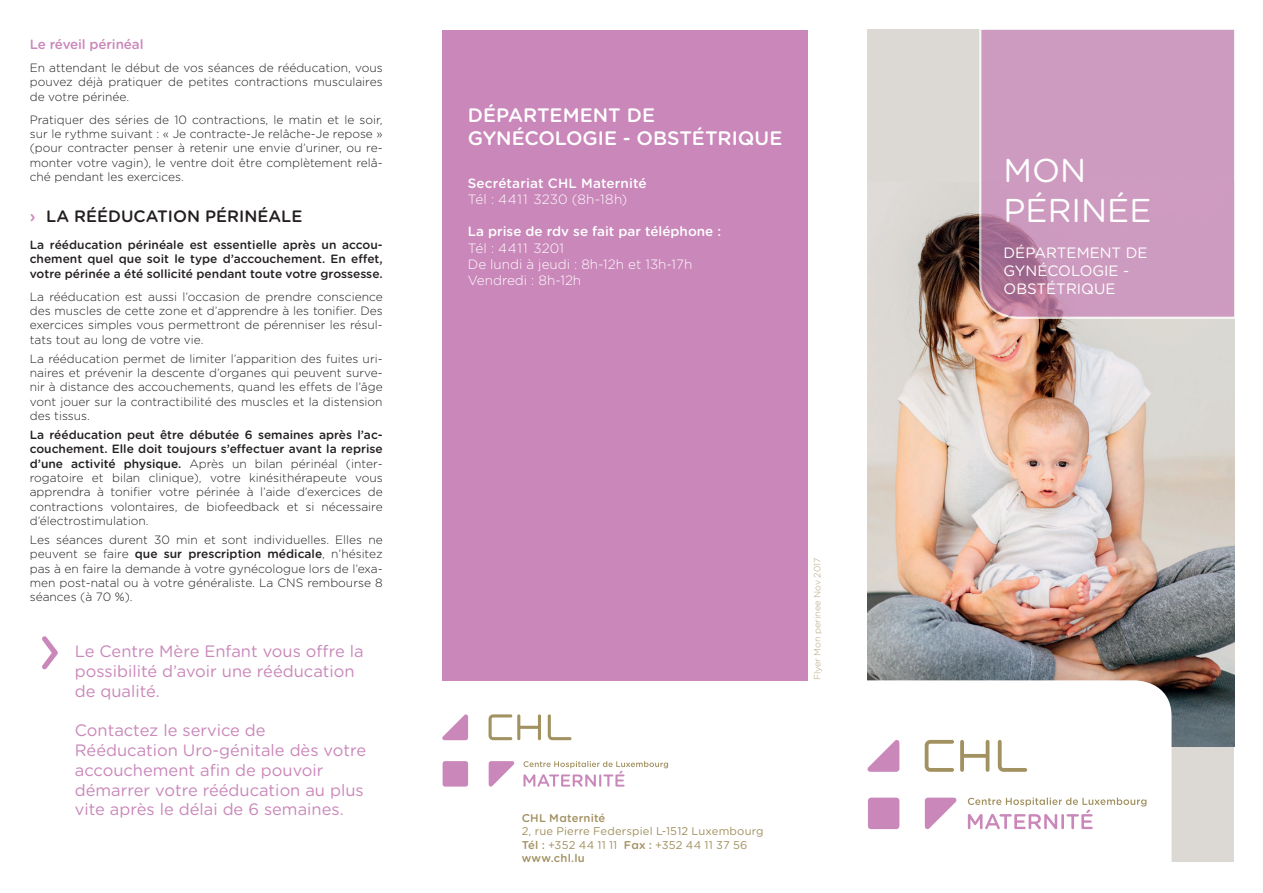
<style>
.page{position:relative;width:1263px;height:893px;background:#fff}
.page>*{position:absolute;margin:0;border:0;box-sizing:border-box;transform-origin:0 0}
.t1{font:33px/39.6px "Gotham Rounded";color:#fff}
.t2{font:500 19.5px/23.4px "Gotham Rounded";color:#fff}
.t3{font:16.5px/19.8px "Gotham Rounded";color:#ca87ba}
.t4{font:500 16.5px "Gotham Rounded";color:#231f20}
.t5{font:15px/18px "Gotham Rounded";color:#fff}
.t6{font:300 13.5px/16.2px "Gotham Rounded";color:#fff}
.t7{font:500 13.5px "Gotham Rounded";color:#fff}
.t8{font:300 13.5px "Gotham Rounded";letter-spacing:.025em;color:#fff}
.t9{font:500 13.5px "Gotham Rounded";letter-spacing:-.01em;color:#ca87ba}
.t10{font:300 12px/14.4px "Gotham Rounded";color:#231f20;text-align:justify}
.t11{font:500 12px/14.4px "Gotham Rounded";color:#231f20;text-align:justify}
.t12{font:11.25px/13.5px "Gotham Rounded";letter-spacing:.015em;color:#a29161}
.t13{font:500 11.25px "Gotham Rounded";letter-spacing:.015em;color:#a29161}
.t14{font:300 9px "Gotham Rounded";color:#b1a279}
.s1{color:#ca87ba}
.s2{font-weight:500}
</style>
<div class="page">
<div style="left:867px;top:30px;width:367px;height:832px;background:#dcd8d4"></div>
<img style="left:867px;top:212px;width:367px;height:534px">
<svg style="left:978px;top:29px;width:257px;height:291px;background:#cb99bd"></svg>
<div style="left:867px;top:680px;width:304px;height:182px;background:#fff"></div>
<div style="left:868px;top:798px;width:31px;height:31px;background:#ca87ba;border-radius:3px"></div>
<svg style="left:867px;top:739px;width:32px;height:33px"></svg>
<svg style="left:925px;top:798px;width:32px;height:32px"></svg>
<svg style="left:968px;top:797px;width:178px;height:32px;background:#f0e6e9"></svg>
<svg style="left:925px;top:740px;width:102px;height:32px;background:#e7e3d7"></svg>
<div style="left:443px;top:761px;width:25px;height:26px;background:#ca87ba;border-radius:3px"></div>
<svg style="left:442px;top:714px;width:26px;height:26px"></svg>
<svg style="left:489px;top:761px;width:26px;height:26px"></svg>
<svg style="left:523px;top:761px;width:145px;height:26px"></svg>
<svg style="left:488px;top:714px;width:83px;height:26px"></svg>
<div style="left:442px;top:30px;width:366px;height:650px;background:#ca87ba"></div>
<svg style="left:42px;top:636px;width:16px;height:33px"></svg>
<p class="t9" style="left:30px;top:35px;width:115px">Le réveil périnéal</p>
<p class="t10" style="left:30px;top:60px;width:354px">En attendant le début de vos séances de rééducation, vous pouvez déjà pratiquer de petites contractions musculaires de votre périnée.</p>
<p class="t10" style="left:30px;top:112px;width:354px">Pratiquer des séries de 10 contractions, le matin et le soir, sur le rythme suivant : « Je contracte-Je relâche-Je repose » (pour contracter penser à retenir une envie d’uriner, ou re&shy;monter votre vagin), le ventre doit être complètement relâ&shy;ché pendant les exercices.</p>
<h3 class="t4" style="left:30px;top:204px;width:274px"><span class="s1">›</span> LA RÉÉDUCATION PÉRINÉALE</h3>
<p class="t11" style="left:30px;top:237px;width:354px">La rééducation périnéale est essentielle après un accou&shy;chement quel que soit le type d’accouchement. En effet, votre périnée a été sollicité pendant toute votre grossesse.</p>
<p class="t10" style="left:30px;top:289px;width:354px">La rééducation est aussi l’occasion de prendre conscience des muscles de cette zone et d’apprendre à les tonifier. Des exercices simples vous permettront de pérenniser les résul&shy;tats tout au long de votre vie.</p>
<p class="t10" style="left:30px;top:350px;width:354px">La rééducation permet de limiter l’apparition des fuites uri&shy;naires et prévenir la descente d’organes qui peuvent surve&shy;nir à distance des accouchements, quand les effets de l’âge vont jouer sur la contractibilité des muscles et la distension des tissus.</p>
<p class="t10" style="left:30px;top:427px;width:354px"><span class="s2">La rééducation peut être débutée 6 semaines après l’ac&shy;couchement. Elle doit toujours s’effectuer avant la reprise d’une activité physique.</span> Après un bilan périnéal (inter&shy;rogatoire et bilan clinique), votre kinésithérapeute vous apprendra à tonifier votre périnée à l’aide d’exercices de contractions volontaires, de biofeedback et si nécessaire d’électrostimulation.</p>
<p class="t10" style="left:30px;top:532px;width:354px">Les séances durent 30 min et sont individuelles. Elles ne peuvent se faire <span class="s2">que sur prescription médicale</span>, n’hésitez pas à en faire la demande à votre gynécologue lors de l’exa&shy;men post-natal ou à votre généraliste. La CNS rembourse 8 séances (à 70 %).</p>
<h3 class="t3" style="left:75px;top:640px;width:290px">Le Centre Mère Enfant vous offre la possibilité d’avoir une rééducation de qualité.</h3>
<h3 class="t3" style="left:75px;top:720px;width:293px">Contactez le service de<br>Rééducation Uro-génitale dès votre accouchement afin de pouvoir démarrer votre rééducation au plus vite après le délai de 6 semaines.</h3>
<h2 class="t2" style="left:468px;top:102px;width:316px">DÉPARTEMENT DE<br>GYNÉCOLOGIE - OBSTÉTRIQUE</h2>
<p class="t7" style="left:468px;top:173px;width:180px">Secrétariat CHL Maternité</p>
<p class="t8" style="left:468px;top:190px;width:161px">Tél : 4411 3230 (8h-18h)</p>
<p class="t7" style="left:468px;top:222px;width:255px">La prise de rdv se fait par téléphone :</p>
<p class="t6" style="left:468px;top:239px;width:226px">Tél : 4411 3201<br>De lundi à jeudi : 8h-12h et 13h-17h<br>Vendredi : 8h-12h</p>
<p class="t14" style="left:811px;top:680px;width:124px;rotate:-90deg">Flyer Mon perinee Nov 2017</p>
<p class="t13" style="left:522px;top:810px;width:85px">CHL Maternité</p>
<p class="t12" style="left:522px;top:824px;width:244px">2, rue Pierre Federspiel L-1512 Luxembourg<br><span class="s2">Tél :</span> +352 44 11 11 <span class="s2">Fax :</span> +352 44 11 37 56 <span class="s2">www.chl.lu</span></p>
<h1 class="t1" style="left:1003px;top:149px;width:149px">MON<br>PÉRINÉE</h1>
<p class="t5" style="left:1003px;top:243px;width:146px">DÉPARTEMENT DE<br>GYNÉCOLOGIE -<br>OBSTÉTRIQUE</p>
</div>
